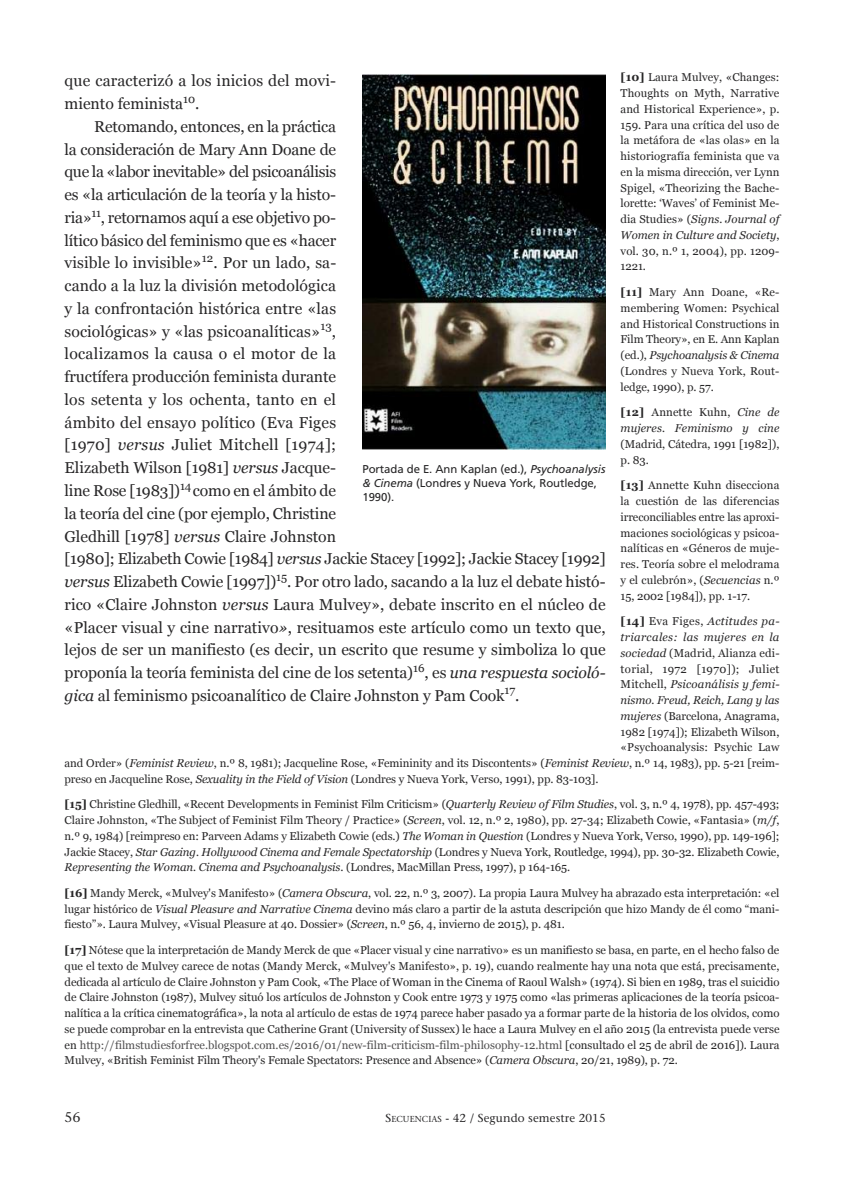
<style>
.page{position:relative;width:844px;height:1191px;background:#fff}
.page>*{position:absolute;margin:0;border:0;box-sizing:border-box;transform-origin:0 0}
.t1{font:15.75px/22.8px "Georgia";letter-spacing:-.005em;color:#272627}
.t2{font:14px "Stone Serif";color:#272627}
.t3{font:11.55px "Stone Serif";letter-spacing:.01em;color:#272627}
.t4{font:11.38px/15.8px "Georgia";letter-spacing:-.005em;color:#272627;text-align:justify}
.t5{font:11.38px/14px "Frutiger";letter-spacing:-.005em;color:#272627}
.t6{font:italic 11.38px/15.8px "Georgia";letter-spacing:.01em;color:#272627}
.s1{font-style:italic}
.s2{font-weight:700}
.s3{font-weight:700;font-style:normal}
.s4{font-style:normal}
.s5{color:#504f50}
.s6{font-size:8.58px}
</style>
<div class="page">
<img style="left:362px;top:74px;width:243px;height:375px">
<h1 class="t1" style="left:64px;top:69px;width:273px">que caracterizó a los inicios del movi&shy;miento feminista<sup>10</sup>.</h1>
<p class="t1" style="left:64px;top:115px;width:542px;text-indent:30px">Retomando, entonces, en la práctica<br>la consideración de Mary Ann Doane de<br>que la «labor inevitable» del psicoanálisis<br>es «la articulación de la teoría y la histo-<br>ria»<sup>11</sup>, retornamos aquí a ese objetivo po-<br>lítico básico del feminismo que es «hacer<br>visible lo invisible»<sup>12</sup>. Por un lado, sa-<br>cando a la luz la división metodológica<br>y la confrontación histórica entre «las<br>sociológicas» y «las psicoanalíticas»<sup>13</sup>,<br>localizamos la causa o el motor de la<br>fructífera producción feminista durante<br>los setenta y los ochenta, tanto en el<br>ámbito del ensayo político (Eva Figes<br>[1970] <span class="s1">versus</span> Juliet Mitchell [1974];<br>Elizabeth Wilson [1981] <span class="s1">versus</span> Jacque-<br>line Rose [1983])<sup>14</sup> como en el ámbito de<br>la teoría del cine (por ejemplo, Christine<br>Gledhill [1978] <span class="s1">versus</span> Claire Johnston<br>[1980]; Elizabeth Cowie [1984] <span class="s1">versus</span> Jackie Stacey [1992]; Jackie Stacey [1992] <span class="s1">versus</span> Elizabeth Cowie [1997])<sup>15</sup>. Por otro lado, sacando a la luz el debate histó&shy;rico «Claire Johnston <span class="s1">versus</span> Laura Mulvey», debate inscrito en el núcleo de «Placer visual y cine narrativo<span class="s1">»</span>, resituamos este artículo como un texto que, lejos de ser un manifiesto (es decir, un escrito que resume y simboliza lo que proponía la teoría feminista del cine de los setenta)<sup>16</sup>, es <span class="s1">una respuesta socioló&shy;gica</span> al feminismo psicoanalítico de Claire Johnston y Pam Cook<sup>17</sup>.</p>
<p class="t5" style="left:362px;top:463px;width:244px">Portada de E. Ann Kaplan (ed.), <span class="s1">Psychoanalysis &amp; Cinema</span> (Londres y Nueva York, Routledge,<br>1990).</p>
<p class="t4" style="left:620px;top:70px;width:160px"><span class="s2">[10]</span> Laura Mulvey, «Changes:<br>Thoughts on Myth, narrative and Historical Experience», p.<br>159. Para una crítica del uso de la metáfora de «las olas» en la historiografía feminista que va en la misma dirección, ver Lynn Spigel, «Theorizing the Bache&shy;lorette: ‘Waves’ of Feminist Me&shy;dia Studies» (<span class="s1">Signs. Journal of Women in Culture and Society</span>, vol. 30, n.º 1, 2004), pp. 1209- 1221.</p>
<p class="t4" style="left:620px;top:284px;width:160px"><span class="s2">[11]</span> Mary Ann Doane, «Re&shy;membering Women: Psychical and Historical Constructions in Film Theory», en E. Ann Kaplan (ed.), <span class="s1">Psychoanalysis &amp; Cinema </span>(Londres y nueva York, Rout&shy;ledge, 1990), p. 57.</p>
<p class="t6" style="left:620px;top:404px;width:160px"><span class="s3">[12]</span> <span class="s4">Annette Kuhn,</span> Cine de mujeres. Feminismo y cine</p>
<p class="t4" style="left:620px;top:436px;width:160px">(Madrid, Cátedra, 1991 [1982]), p. 83.</p>
<p class="t4" style="left:620px;top:477px;width:160px"><span class="s2">[13]</span> Annette Kuhn disecciona la cuestión de las diferencias irreconciliables entre las aproxi&shy;maciones sociológicas y psicoa&shy;nalíticas en «Géneros de muje&shy;res. Teoría sobre el melodrama y el culebrón», (<span class="s1">Secuencias</span> n.º 15, 2002 [1984]), pp. 1-17.</p>
<p class="t4" style="left:620px;top:613px;width:160px"><span class="s2">[14]</span> Eva Figes, <span class="s1">Actitudes pa&shy;triarcales: las mujeres en la sociedad</span> (Madrid, Alianza edi&shy;torial, 1972 [1970]); Juliet Mitchell, <span class="s1">Psicoanálisis y femi&shy;nismo. Freud, Reich, Lang y las mujeres</span> (Barcelona, Anagrama, 1982 [1974]); Elizabeth Wilson, «Psychoanalysis: Psychic Law</p>
<p class="t4" style="left:64px;top:755px;width:716px">and order» (<span class="s1">Feminist Review</span>, n.º 8, 1981); Jacqueline Rose, «Femininity and its Discontents» (<span class="s1">Feminist Review</span>, n.º 14, 1983), pp. 5-21 [reim&shy;preso en Jacqueline Rose, <span class="s1">Sexuality in the Field of Vision</span> (Londres y nueva York, Verso, 1991), pp. 83-103].</p>
<p class="t4" style="left:64px;top:796px;width:716px"><span class="s2">[15]</span> Christine Gledhill, «Recent Developments in Feminist Film Criticism» (<span class="s1">Quarterly Review of Film Studies</span>, vol. 3, n.º 4, 1978), pp. 457-493; Claire Johnston, «The Subject of Feminist Film Theory / Practice» (<span class="s1">Screen</span>, vol. 12, n.º 2, 1980), pp. 27-34; Elizabeth Cowie, «Fantasia» (<span class="s1">m/f</span>, n.º 9, 1984) [reimpreso en: Parveen Adams y Elizabeth Cowie (eds.) <span class="s1">The Woman in Question</span> (Londres y nueva York, Verso, 1990), pp. 149-196]; Jackie Stacey, <span class="s1">Star Gazing. Hollywood Cinema and Female Spectatorship</span> (Londres y nueva York, Routledge, 1994), pp. 30-32. Elizabeth Cowie, <span class="s1">Representing the Woman. Cinema and Psychoanalysis</span>. (Londres, MacMillan Press, 1997), p 164-165.</p>
<p class="t4" style="left:65px;top:885px;width:716px"><span class="s2">[16]</span> Mandy Merck, «Mulvey's Manifesto» (<span class="s1">Camera Obscura</span>, vol. 22, n.º 3, 2007). La propia Laura Mulvey ha abrazado esta interpretación: «el lugar histórico de <span class="s1">Visual Pleasure and Narrative Cinema</span> devino más claro a partir de la astuta descripción que hizo Mandy de él como “mani&shy;fiesto”». Laura Mulvey, «Visual Pleasure at 40. Dossier» (<span class="s1">Screen</span>, n.º 56, 4, invierno de 2015), p. 481.</p>
<p class="t4" style="left:65px;top:942px;width:716px"><span class="s2">[17]</span> nótese que la interpretación de Mandy Merck de que «Placer visual y cine narrativo» es un manifiesto se basa, en parte, en el hecho falso de que el texto de Mulvey carece de notas (Mandy Merck, «Mulvey's Manifesto», p. 19), cuando realmente hay una nota que está, precisamente, dedicada al artículo de Claire Johnston y Pam Cook, «The Place of Woman in the Cinema of Raoul Walsh» (1974). Si bien en 1989, tras el suicidio de Claire Johnston (1987), Mulvey situó los artículos de Johnston y Cook entre 1973 y 1975 como «las primeras aplicaciones de la teoría psicoa&shy;nalítica a la crítica cinematográfica», la nota al artículo de estas de 1974 parece haber pasado ya a formar parte de la historia de los olvidos, como se puede comprobar en la entrevista que Catherine Grant (University of Sussex) le hace a Laura Mulvey en el año 2015 (la entrevista puede verse en <span class="s5">http://filmstudiesforfree.blogspot.com.es/2016/01/new-film-criticism-film-philosophy-12.html</span> [consultado el 25 de abril de 2016]). Laura Mulvey, «British Feminist Film Theory's Female Spectators: Presence and Absence» (<span class="s1">Camera Obscura</span>, 20/21, 1989), p. 72.</p>
<p class="t2" style="left:64px;top:1111px;width:18px">56</p>
<p class="t3" style="left:385px;top:1113px;width:222px">S<span class="s6">ECUENCIAS</span> - 42 / Segundo semestre 2015</p>
</div>
